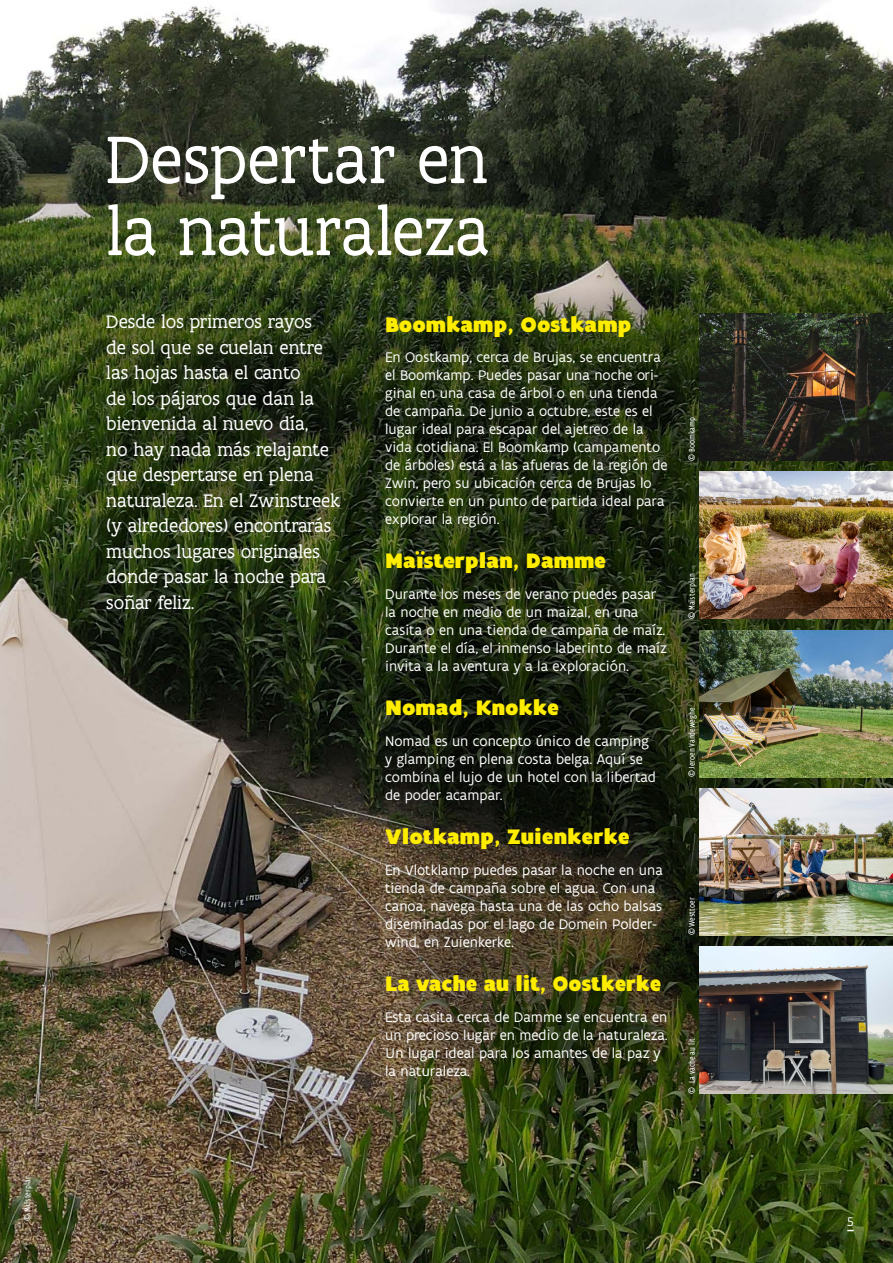
<style>
.page{position:relative;width:893px;height:1263px;background:#fff}
.page>*{position:absolute;margin:0;border:0;box-sizing:border-box;transform-origin:0 0}
.t1{font:72px/72px "Flanders Art Serif";letter-spacing:-.005em;color:#fff}
.t2{font:900 22.5px "Flanders Art Sans";color:#ffed00}
.t3{font:19.5px/25.5px "Flanders Art Serif";color:#fff}
.t4{font:15px/18px "Flanders Art Sans";color:#fff}
.t5{font:13.5px "Flanders Art Sans";color:#fff}
.t6{font:condensed 9px "Flanders Art Sans";color:#fff}
</style>
<div class="page">
<img style="left:0;top:0;width:893px;height:1263px">
<svg style="left:397px;top:287px;width:496px;height:827px"></svg>
<svg style="left:68px;top:287px;width:378px;height:274px"></svg>
<img style="left:699px;top:314px;width:194px;height:146px">
<img style="left:699px;top:630px;width:194px;height:147px">
<img style="left:699px;top:472px;width:194px;height:147px">
<img style="left:699px;top:788px;width:194px;height:147px">
<img style="left:699px;top:946px;width:194px;height:147px">
<p class="t6" style="left:22px;top:1221px;width:47px;rotate:-90deg">© Maïsterplan</p>
<h1 class="t1" style="left:106px;top:126px;width:385px">Despertar en la naturaleza</h1>
<p class="t3" style="left:106px;top:310px;width:235px">Desde los primeros rayos<br>de sol que se cuelan entre las hojas hasta el canto<br>de los pájaros que dan la bienvenida al nuevo día,<br>no hay nada más relajante que despertarse en plena naturaleza. En el Zwinstreek (y alrededores) encontrarás muchos lugares originales donde pasar la noche para soñar feliz.</p>
<h2 class="t2" style="left:385px;top:311px;width:248px">Boomkamp, Oostkamp</h2>
<p class="t4" style="left:385px;top:349px;width:284px">En Oostkamp, cerca de Brujas, se encuentra el Boomkamp. Puedes pasar una noche ori&shy;ginal en una casa de árbol o en una tienda de campaña. De junio a octubre, este es el lugar ideal para escapar del ajetreo de la vida cotidiana. El Boomkamp (campamento de árboles) está a las afueras de la región de Zwin, pero su ubicación cerca de Brujas lo convierte en un punto de partida ideal para explorar la región.</p>
<h2 class="t2" style="left:385px;top:547px;width:222px">Maïsterplan, Damme</h2>
<p class="t4" style="left:385px;top:585px;width:283px">Durante los meses de verano puedes pasar la noche en medio de un maizal, en una casita o en una tienda de campaña de maíz.<br>Durante el día, el inmenso laberinto de maíz invita a la aventura y a la exploración.</p>
<h2 class="t2" style="left:385px;top:694px;width:175px">Nomad, Knokke</h2>
<p class="t4" style="left:385px;top:732px;width:272px">Nomad es un concepto único de camping y glamping en plena costa belga. Aquí se combina el lujo de un hotel con la libertad de poder acampar.</p>
<h2 class="t2" style="left:385px;top:823px;width:246px">Vlotkamp, Zuienkerke</h2>
<p class="t4" style="left:385px;top:861px;width:279px">En Vlotklamp puedes pasar la noche en una tienda de campaña sobre el agua. Con una canoa, navega hasta una de las ocho balsas diseminadas por el lago de Domein Polder&shy;wind, en Zuienkerke.</p>
<h2 class="t2" style="left:385px;top:970px;width:278px">La vache au lit, Oostkerke</h2>
<p class="t4" style="left:385px;top:1008px;width:284px">Esta casita cerca de Damme se encuentra en un precioso lugar en medio de la naturaleza.<br>Un lugar ideal para los amantes de la paz y la naturaleza.</p>
<p class="t6" style="left:687px;top:461px;width:45px;rotate:-90deg">© Boomkamp</p>
<p class="t6" style="left:687px;top:619px;width:47px;rotate:-90deg">© Maïsterplan</p>
<p class="t6" style="left:687px;top:777px;width:71px;rotate:-90deg">© Jeroen Vandeweghe</p>
<p class="t6" style="left:687px;top:935px;width:39px;rotate:-90deg">© Westtoer</p>
<p class="t6" style="left:687px;top:1093px;width:57px;rotate:-90deg">© La vache au lit</p>
<p class="t5" style="left:847px;top:1213px;width:8px">5</p>
</div>
